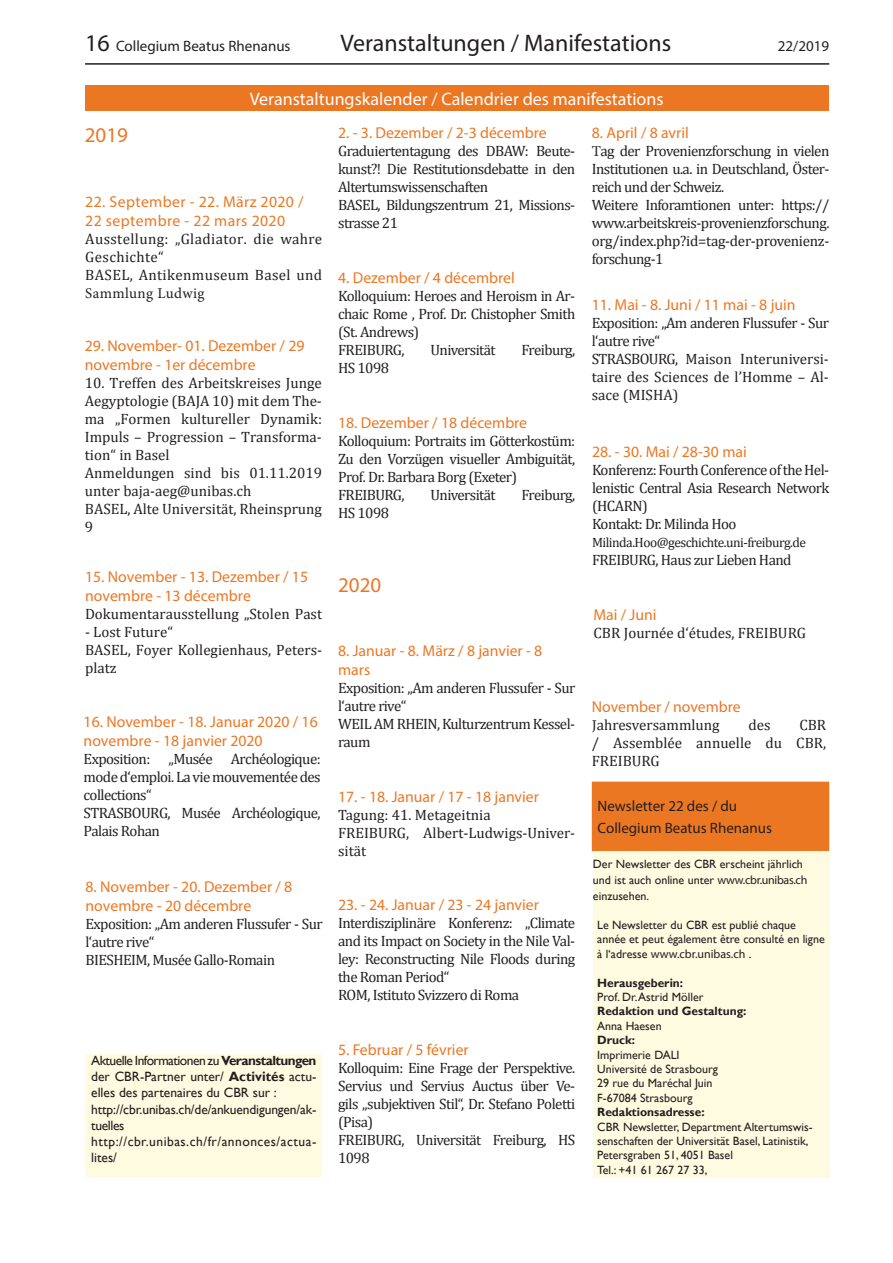
<style>
.page{position:relative;width:893px;height:1263px;background:#fff}
.page>*{position:absolute;margin:0;border:0;box-sizing:border-box;transform-origin:0 0}
.t1{font:24px "Myriad Pro";color:#231f20}
.Titel_5{font:21px "Myriad Pro";color:#ec7723}
.Editorial_Übertitel{font:18px "Myriad Pro";color:#fff}
.Titel_7{font:15.75px/18.9px "Myriad Pro";color:#ec7723}
.Titel_7-2{font:15.75px/18.9px "Myriad Pro";letter-spacing:.025em;color:#ec7723}
.Titel_7-3{font:15px/18px "Cambria";letter-spacing:-.035em;color:#231f20;text-align:justify}
.Fliesstext{font:15px/18px "Cambria";color:#231f20}
.Fliesstext-2{font:15px/18px "Cambria";letter-spacing:-.035em;color:#231f20}
.Fliesstext-3{font:15px/18px "Cambria";letter-spacing:.025em;color:#231f20}
.Impressum_Titel{font:15px "Myriad Pro";color:#231f20}
.Editorial_Text{font:13.5px/16.2px "Gill Sans";color:#231f20;text-align:justify}
.Editorial_Text-2{font:13.5px/16.2px "Gill Sans";letter-spacing:.035em;color:#231f20}
.Titel_7-4{font:13.5px "Cambria";letter-spacing:-.035em;color:#231f20}
.Impressum_Text{font:12px/14.4px "Gill Sans";color:#231f20}
.Impressum_Text_fett{font:700 12px "Gill Sans";color:#231f20}
.s1{font-size:24px}
.s2{font-family:"Minion Pro"}
.s3{font-weight:700}
.s4{font-family:"Myriad Pro"}
</style>
<div class="page">
<hr style="left:85px;top:63px;width:744px;height:2px;background:#231f20">
<div style="left:593px;top:782px;width:235px;height:68px;background:#ec7723"></div>
<div style="left:592px;top:782px;width:237px;height:69px;border:2px solid #ec7723"></div>
<div style="left:593px;top:851px;width:236px;height:326px;background:#fffbe0"></div>
<div style="left:85px;top:85px;width:743px;height:26px;background:#ec7723"></div>
<div style="left:86px;top:1055px;width:235px;height:121px;background:#fffbe0"></div>
<div style="left:85px;top:1054px;width:237px;height:123px;border:2px solid #fffbe0"></div>
<p class="Impressum_Titel" style="left:85px;top:37px;width:207px"><span class="s1">16</span> Collegium Beatus Rhenanus</p>
<p class="t1" style="left:341px;top:28px;width:332px">Veranstaltungen / Manifestations</p>
<p class="Impressum_Titel" style="left:778px;top:37px;width:53px">22/2019</p>
<p class="Editorial_Übertitel" style="left:250px;top:88px;width:415px">Veranstaltungskalender / Calendrier des manifestations</p>
<p class="Titel_5" style="left:85px;top:122px;width:45px">2019</p>
<p class="Titel_7-2" style="left:85px;top:192px;width:220px">22. September - 22. März 2020 /<br>22 septembre - 22 mars 2020</p>
<p class="Fliesstext-3" style="left:85px;top:229px;width:238px">Ausstellung: „Gladiator. die wahre<br>Geschichte“</p>
<p class="Fliesstext-3" style="left:85px;top:265px;width:238px">BASEL, Antikenmuseum Basel und<br><span class="s2">Sammlung Ludwig</span></p>
<p class="Titel_7" style="left:85px;top:336px;width:221px">29. November- 01. Dezember / 29 novembre - 1er décembre</p>
<p class="Fliesstext" style="left:85px;top:374px;width:239px;text-align:justify">10. Treffen des Arbeitskreises Junge Aegyptologie (BAJA 10) mit dem The&shy;ma „Formen kultureller Dynamik:<br>Impuls – Progression – Transforma&shy;tion“ in Basel</p>
<p class="Fliesstext" style="left:85px;top:464px;width:239px">Anmeldungen sind bis 01.11.2019 unter baja-aeg@unibas.ch</p>
<p class="Fliesstext" style="left:85px;top:500px;width:239px">BASEL, Alte Universität, Rheinsprung<br>9</p>
<p class="Titel_7" style="left:85px;top:567px;width:225px">15. November - 13. Dezember / 15 novembre - 13 décembre</p>
<p class="Fliesstext" style="left:85px;top:605px;width:239px">Dokumentarausstellung „Stolen Past</p>
<p class="Fliesstext" style="left:85px;top:623px;width:89px">- Lost Future“</p>
<p class="Fliesstext" style="left:85px;top:641px;width:239px">BASEL, Foyer Kollegienhaus, Peters&shy;platz</p>
<p class="Titel_7" style="left:84px;top:712px;width:236px">16. November - 18. Januar 2020 / 16 novembre - 18 janvier 2020</p>
<p class="Fliesstext" style="left:84px;top:749px;width:239px;text-align:justify">Exposition: „Musée Archéologique: mode d‘emploi. La vie mouvementée des collections“</p>
<p class="Fliesstext-2" style="left:84px;top:803px;width:239px">STRASBOURG, Musée Archéologique,<br>Palais Rohan</p>
<p class="Titel_7" style="left:85px;top:877px;width:208px">8. November - 20. Dezember / 8 novembre - 20 décembre</p>
<p class="Fliesstext-2" style="left:85px;top:915px;width:239px">Exposition: „Am anderen Flussufer - Sur l‘autre rive“</p>
<p class="Fliesstext-2" style="left:85px;top:951px;width:191px">BIESHEIM, Musée Gallo-Romain</p>
<p class="Titel_7" style="left:338px;top:123px;width:210px">2. - 3. Dezember / 2-3 décembre</p>
<p class="Titel_7-3" style="left:338px;top:142px;width:239px">Graduiertentagung des DBAW: Beute&shy;kunst?! Die Restitutionsdebatte in den Altertumswissenschaften</p>
<p class="Titel_7-3" style="left:338px;top:196px;width:239px">BASEL, Bildungszentrum 21, Missions&shy;strasse 21</p>
<p class="Titel_7" style="left:338px;top:268px;width:178px">4. Dezember / 4 décembrel</p>
<p class="Titel_7-3" style="left:338px;top:287px;width:239px">Kolloquium: Heroes and Heroism in Ar&shy;chaic Rome , Prof. Dr. Chistopher Smith (St. Andrews)</p>
<p class="Titel_7-3" style="left:338px;top:341px;width:68px">FREIBURG,</p>
<p class="Titel_7-3" style="left:430px;top:341px;width:67px">Universität</p>
<p class="Titel_7-3" style="left:521px;top:341px;width:55px">Freiburg,</p>
<p class="Titel_7-3" style="left:338px;top:359px;width:52px">HS 1098</p>
<p class="Titel_7" style="left:338px;top:413px;width:191px">18. Dezember / 18 décembre</p>
<p class="Titel_7-3" style="left:338px;top:432px;width:239px">Kolloquium: Portraits im Götterkostüm:<br>Zu den Vorzügen visueller Ambiguität, Prof. Dr. Barbara Borg (Exeter)</p>
<p class="Titel_7-3" style="left:338px;top:486px;width:68px">FREIBURG,</p>
<p class="Titel_7-3" style="left:430px;top:486px;width:67px">Universität</p>
<p class="Titel_7-3" style="left:521px;top:486px;width:55px">Freiburg,</p>
<p class="Titel_7-3" style="left:338px;top:504px;width:52px">HS 1098</p>
<p class="Titel_5" style="left:338px;top:572px;width:45px">2020</p>
<p class="Titel_7" style="left:338px;top:641px;width:206px">8. Januar - 8. März / 8 janvier - 8 mars</p>
<p class="Fliesstext-2" style="left:338px;top:679px;width:239px">Exposition: „Am anderen Flussufer - Sur l‘autre rive“</p>
<p class="Fliesstext-2" style="left:338px;top:715px;width:239px">WEIL AM RHEIN, Kulturzentrum Kessel&shy;raum</p>
<p class="Titel_7" style="left:338px;top:787px;width:202px">17. - 18. Januar / 17 - 18 janvier</p>
<p class="Fliesstext" style="left:338px;top:805px;width:154px">Tagung: 41. Metageitnia</p>
<p class="Fliesstext" style="left:338px;top:823px;width:239px">FREIBURG, Albert-Ludwigs-Univer&shy;sität</p>
<p class="Titel_7" style="left:338px;top:895px;width:202px">23. - 24. Januar / 23 - 24 janvier</p>
<p class="Titel_7-3" style="left:338px;top:914px;width:239px">Interdisziplinäre Konferenz: „Climate and its Impact on Society in the Nile Val&shy;ley: Reconstructing Nile Floods during the Roman Period“</p>
<p class="Titel_7-3" style="left:338px;top:986px;width:183px">ROM, Istituto Svizzero di Roma</p>
<p class="Editorial_Text" style="left:91px;top:1052px;width:227px">Aktuelle Informationen zu <span class="s3">Veranstaltungen </span>der CBR-Partner unter/ <span class="s3">Activités</span> actu&shy;elles des partenaires du CBR sur :</p>
<p class="Editorial_Text" style="left:91px;top:1101px;width:227px">http://cbr.unibas.ch/de/ankuendigungen/ak&shy;tuelles</p>
<p class="Editorial_Text-2" style="left:91px;top:1133px;width:227px">http://cbr.unibas.ch/fr/annonces/actua&shy;lites/</p>
<p class="Titel_7" style="left:338px;top:1040px;width:132px">5. Februar / 5 février</p>
<p class="Titel_7-3" style="left:338px;top:1059px;width:239px">Kolloquim: Eine Frage der Perspektive.<br>Servius und Servius Auctus über Ve&shy;gils „subjektiven Stil“, Dr. Stefano Poletti (Pisa)</p>
<p class="Titel_7-3" style="left:338px;top:1131px;width:239px">FREIBURG, Universität Freiburg, HS<br>1098</p>
<p class="Titel_7" style="left:592px;top:123px;width:99px">8. April / 8 avril</p>
<p class="Titel_7-3" style="left:592px;top:142px;width:239px"><span class="s2">T</span>ag der Provenienzforschung in vielen Institutionen u.a. in Deutschland, Öster&shy;reich und der Schweiz.</p>
<p class="Titel_7-3" style="left:592px;top:196px;width:239px">Weitere Inforamtionen unter: https:// www.arbeitskreis-provenienzforschung. org/index.php?id=tag-der-provenienz&shy;forschung-1</p>
<p class="Titel_7" style="left:592px;top:295px;width:205px">11. Mai - 8. Juni / 11 mai - 8 juin</p>
<p class="Titel_7-3" style="left:592px;top:314px;width:239px">Exposition: „Am anderen Flussufer - Sur l‘autre rive“</p>
<p class="Titel_7-3" style="left:592px;top:350px;width:239px">STRASBOURG, Maison Interuniversi&shy;taire des Sciences de l’Homme – Al&shy;sace (MISHA)</p>
<p class="Titel_7" style="left:592px;top:442px;width:156px">28. - 30. Mai / 28-30 mai</p>
<p class="Titel_7-3" style="left:592px;top:460px;width:239px">Konferenz: Fourth Conference of the Hel&shy;lenistic Central Asia Research Network (HCARN)</p>
<p class="Titel_7-3" style="left:592px;top:514px;width:146px">Kontakt: Dr. Milinda Hoo</p>
<p class="Titel_7-4" style="left:592px;top:534px;width:215px">Milinda.Hoo@geschichte.uni-freiburg.de</p>
<p class="Titel_7-3" style="left:592px;top:550px;width:201px">FREIBURG, Haus zur Lieben Hand</p>
<p class="Titel_7" style="left:593px;top:605px;width:65px">Mai / Juni</p>
<p class="Fliesstext" style="left:593px;top:624px;width:214px">CBR Journée d‘études, FREIBURG</p>
<p class="Titel_7" style="left:592px;top:697px;width:150px">November / novembre</p>
<p class="Fliesstext" style="left:592px;top:716px;width:129px"><span class="s2">J</span>ahresversammlung</p>
<p class="Fliesstext" style="left:748px;top:716px;width:24px">des</p>
<p class="Fliesstext" style="left:592px;top:716px;width:236px;text-align:justify;text-indent:208px">CBR / Assemblée annuelle du CBR, FREIBURG</p>
<p class="Impressum_Titel" style="left:598px;top:797px;width:141px">Newsletter 22 des / du</p>
<p class="Impressum_Titel" style="left:598px;top:819px;width:176px">Collegium Beatus Rhenanus</p>
<p class="Impressum_Text" style="left:593px;top:856px;width:216px;line-height:16.2px">Der Newsletter des CBR erscheint jährlich und ist auch online unter <span class="s4">www.cbr.unibas.ch </span>einzusehen.</p>
<p class="Impressum_Text" style="left:597px;top:918px;width:229px">Le Newsletter du CBR est publié chaque année et peut également être consulté en ligne à l‘adresse <span class="s4">www.cbr.unibas.ch</span> .</p>
<p class="Impressum_Text_fett" style="left:597px;top:975px;width:87px">Herausgeberin:</p>
<p class="Impressum_Text" style="left:597px;top:990px;width:108px">Prof. Dr. Astrid Möller</p>
<p class="Impressum_Text_fett" style="left:597px;top:1004px;width:151px">Redaktion und Gestaltung:</p>
<p class="Impressum_Text" style="left:597px;top:1019px;width:66px">Anna Haesen</p>
<p class="Impressum_Text_fett" style="left:597px;top:1033px;width:39px">Druck:</p>
<p class="Impressum_Text" style="left:597px;top:1047px;width:84px">Imprimerie DALI</p>
<p class="Impressum_Text" style="left:597px;top:1062px;width:122px">Université de Strasbourg</p>
<p class="Impressum_Text" style="left:597px;top:1076px;width:117px">29 rue du Maréchal Juin</p>
<p class="Impressum_Text" style="left:597px;top:1091px;width:97px">F-67084 Strasbourg</p>
<p class="Impressum_Text_fett" style="left:597px;top:1105px;width:109px">Redaktionsadresse:</p>
<p class="Impressum_Text" style="left:597px;top:1119px;width:217px">CBR Newsletter, Department Altertumswis&shy;senschaften der Universität Basel, Latinistik, Petersgraben 51, 4051 Basel<br>Tel.: +41 61 267 27 33,</p>
</div>
